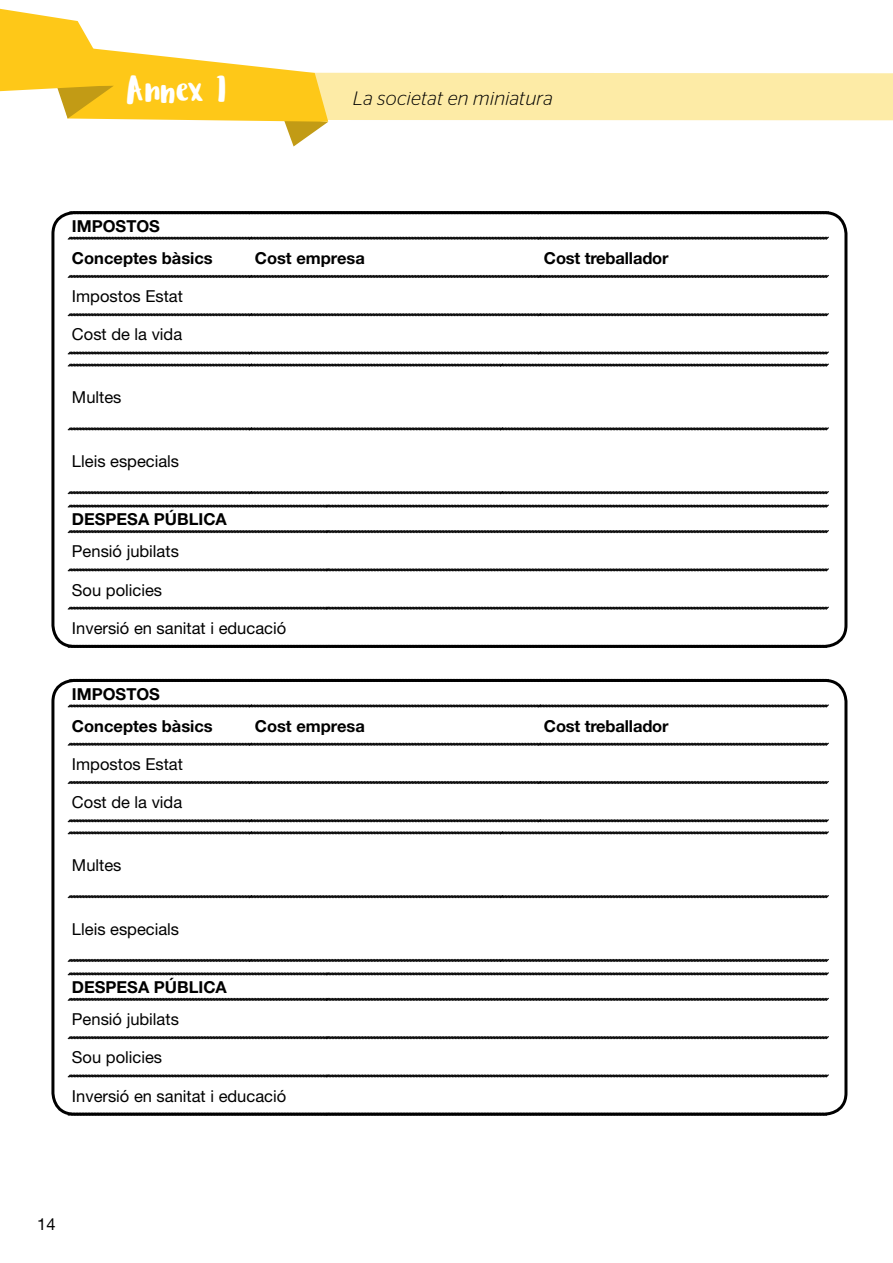
<style>
.page{position:relative;width:893px;height:1263px;background:#fff}
.page>*{position:absolute;margin:0;border:0;box-sizing:border-box;transform-origin:0 0}
.t1{font:37.5px "Ludicrous";color:#fff}
.t2{font:italic 300 19.5px "Stag Sans Round";letter-spacing:.02em;color:#000}
.t3{font:16.5px "Helvetica Neue";color:#000}
.t4{font:700 16.5px/32px "Helvetica Neue";color:#000}
</style>
<div class="page">
<svg style="left:0;top:9px;width:893px;height:137px"></svg>
<svg style="left:67px;top:236px;width:762px;height:4px"></svg>
<svg style="left:67px;top:274px;width:762px;height:4px"></svg>
<svg style="left:67px;top:313px;width:762px;height:4px"></svg>
<svg style="left:67px;top:351px;width:762px;height:4px"></svg>
<svg style="left:67px;top:363px;width:762px;height:4px"></svg>
<svg style="left:67px;top:427px;width:762px;height:4px"></svg>
<svg style="left:67px;top:491px;width:762px;height:4px"></svg>
<svg style="left:67px;top:504px;width:762px;height:4px"></svg>
<svg style="left:67px;top:530px;width:762px;height:4px"></svg>
<svg style="left:67px;top:568px;width:762px;height:4px"></svg>
<svg style="left:67px;top:606px;width:762px;height:4px"></svg>
<div style="left:51px;top:211px;width:796px;height:437px;border:3px solid #000;border-radius:21px"></div>
<svg style="left:67px;top:704px;width:762px;height:4px"></svg>
<svg style="left:67px;top:742px;width:762px;height:4px"></svg>
<svg style="left:67px;top:781px;width:762px;height:4px"></svg>
<svg style="left:73px;top:678px;width:754px;height:1px"></svg>
<svg style="left:67px;top:819px;width:762px;height:4px"></svg>
<svg style="left:67px;top:831px;width:762px;height:4px"></svg>
<svg style="left:67px;top:895px;width:762px;height:4px"></svg>
<svg style="left:67px;top:958px;width:762px;height:4px"></svg>
<svg style="left:67px;top:972px;width:762px;height:4px"></svg>
<svg style="left:67px;top:997px;width:762px;height:4px"></svg>
<svg style="left:67px;top:1036px;width:762px;height:4px"></svg>
<svg style="left:67px;top:1074px;width:762px;height:4px"></svg>
<div style="left:51px;top:679px;width:796px;height:437px;border:3px solid #000;border-radius:21px"></div>
<h1 class="t1" style="left:128px;top:66px;width:100px">Annex 1</h1>
<p class="t2" style="left:353px;top:87px;width:201px">La societat en miniatura</p>
<p class="t4" style="left:72px;top:210px;width:142px">IMPOSTOS<br>Conceptes bàsics</p>
<p class="t3" style="left:72px;top:286px;width:112px">Impostos Estat</p>
<p class="t3" style="left:72px;top:325px;width:112px">Cost de la vida</p>
<p class="t3" style="left:72px;top:388px;width:51px">Multes</p>
<p class="t4" style="left:255px;top:242px;width:111px">Cost empresa</p>
<p class="t4" style="left:544px;top:242px;width:126px">Cost treballador</p>
<p class="t3" style="left:72px;top:451px;width:109px">Lleis especials</p>
<p class="t4" style="left:72px;top:503px;width:156px">DESPESA PÚBLICA</p>
<p class="t3" style="left:72px;top:541px;width:108px">Pensió jubilats</p>
<p class="t3" style="left:72px;top:580px;width:92px">Sou policies</p>
<p class="t3" style="left:72px;top:618px;width:216px">Inversió en sanitat i educació</p>
<p class="t4" style="left:72px;top:677px;width:142px">IMPOSTOS<br>Conceptes bàsics</p>
<p class="t3" style="left:72px;top:754px;width:112px">Impostos Estat</p>
<p class="t3" style="left:72px;top:792px;width:112px">Cost de la vida</p>
<p class="t3" style="left:72px;top:855px;width:51px">Multes</p>
<p class="t4" style="left:255px;top:709px;width:111px">Cost empresa</p>
<p class="t4" style="left:544px;top:709px;width:126px">Cost treballador</p>
<p class="t3" style="left:72px;top:919px;width:109px">Lleis especials</p>
<p class="t4" style="left:72px;top:971px;width:156px">DESPESA PÚBLICA</p>
<p class="t3" style="left:72px;top:1009px;width:108px">Pensió jubilats</p>
<p class="t3" style="left:72px;top:1047px;width:92px">Sou policies</p>
<p class="t3" style="left:72px;top:1086px;width:216px">Inversió en sanitat i educació</p>
<p class="t3" style="left:37px;top:1214px;width:20px">14</p>
</div>
